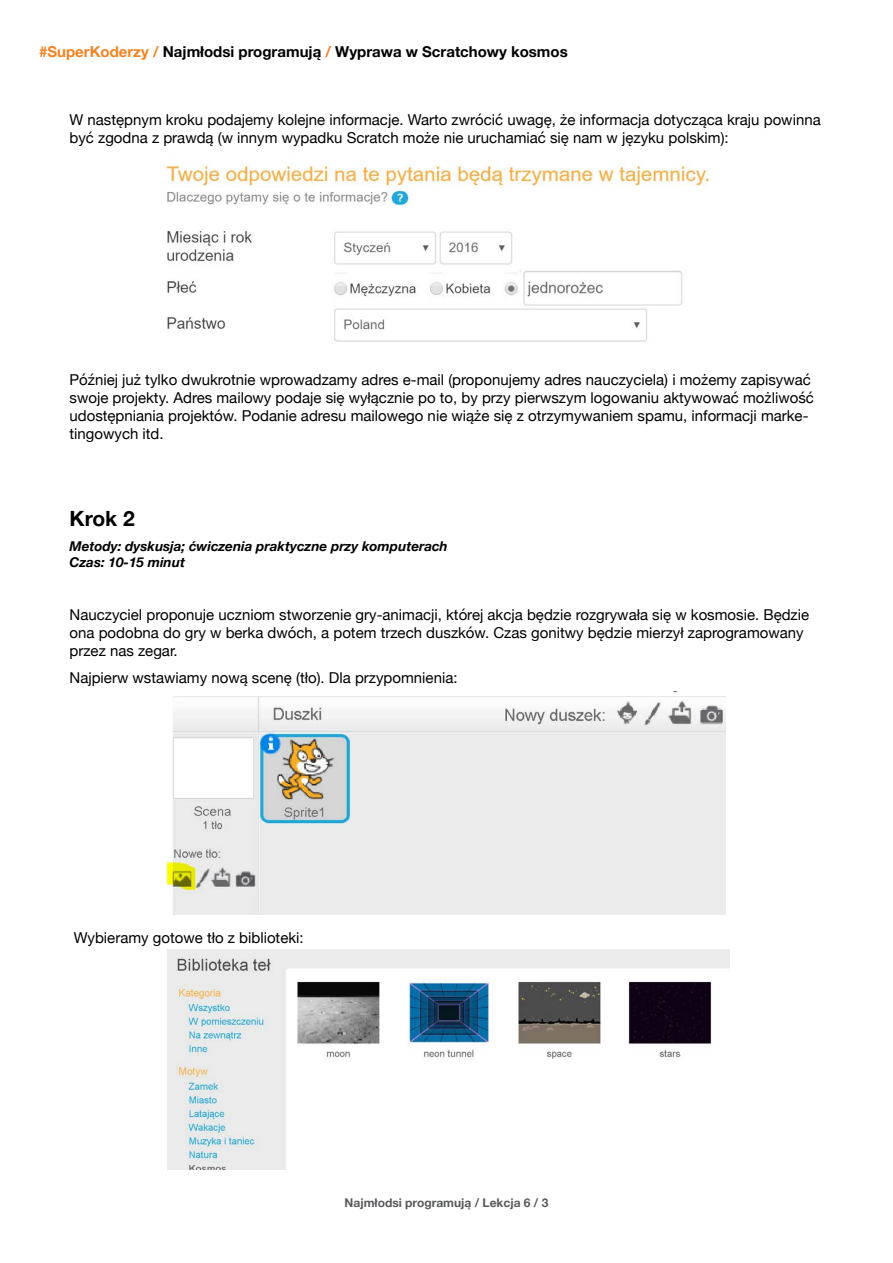
<style>
.page{position:relative;width:893px;height:1263px;background:#fff}
.page>*{position:absolute;margin:0;border:0;box-sizing:border-box;transform-origin:0 0}
.t1{font:700 21px "Helvetica Neue";color:#000}
.t2{font:15px/18px "Helvetica Neue";color:#000}
.t3{font:700 15px "Helvetica Neue";color:#000}
.t4{font:italic 700 13.5px/16.2px "Helvetica Neue";color:#000}
.t5{font:700 12px "Helvetica Neue";color:#58595b}
.s1{color:#f58220}
</style>
<div class="page">
<img style="left:167px;top:162px;width:542px;height:180px">
<img style="left:167px;top:691px;width:558px;height:223px">
<img style="left:167px;top:949px;width:562px;height:220px">
<p class="t3" style="left:39px;top:40px;width:530px"><span class="s1">#SuperKoderzy /</span> Najmłodsi programują <span class="s1">/</span> Wyprawa w Scratchowy kosmos</p>
<p class="t2" style="left:70px;top:111px;width:753px">W następnym kroku podajemy kolejne informacje. Warto zwrócić uwagę, że informacja dotycząca kraju powinna być zgodna z prawdą (w innym wypadku Scratch może nie uruchamiać się nam w języku polskim):</p>
<p class="t2" style="left:70px;top:372px;width:746px">Później już tylko dwukrotnie wprowadzamy adres e-mail (proponujemy adres nauczyciela) i możemy zapisywać swoje projekty. Adres mailowy podaje się wyłącznie po to, by przy pierwszym logowaniu aktywować możliwość udostępniania projektów. Podanie adresu mailowego nie wiąże się z otrzymywaniem spamu, informacji marke&shy;tingowych itd.</p>
<h1 class="t1" style="left:70px;top:502px;width:67px">Krok 2</h1>
<p class="t4" style="left:70px;top:538px;width:380px">Metody: dyskusja; ćwiczenia praktyczne przy komputerach<br>Czas: 10-15 minut</p>
<p class="t2" style="left:70px;top:606px;width:741px">Nauczyciel proponuje uczniom stworzenie gry-animacji, której akcja będzie rozgrywała się w kosmosie. Będzie ona podobna do gry w berka dwóch, a potem trzech duszków. Czas gonitwy będzie mierzył zaprogramowany przez nas zegar.</p>
<p class="t2" style="left:70px;top:669px;width:390px">Najpierw wstawiamy nową scenę (tło). Dla przypomnienia:</p>
<p class="t2" style="left:74px;top:929px;width:231px">Wybieramy gotowe tło z biblioteki:</p>
<p class="t5" style="left:345px;top:1194px;width:205px">Najmłodsi programują / Lekcja 6 / 3</p>
</div>
